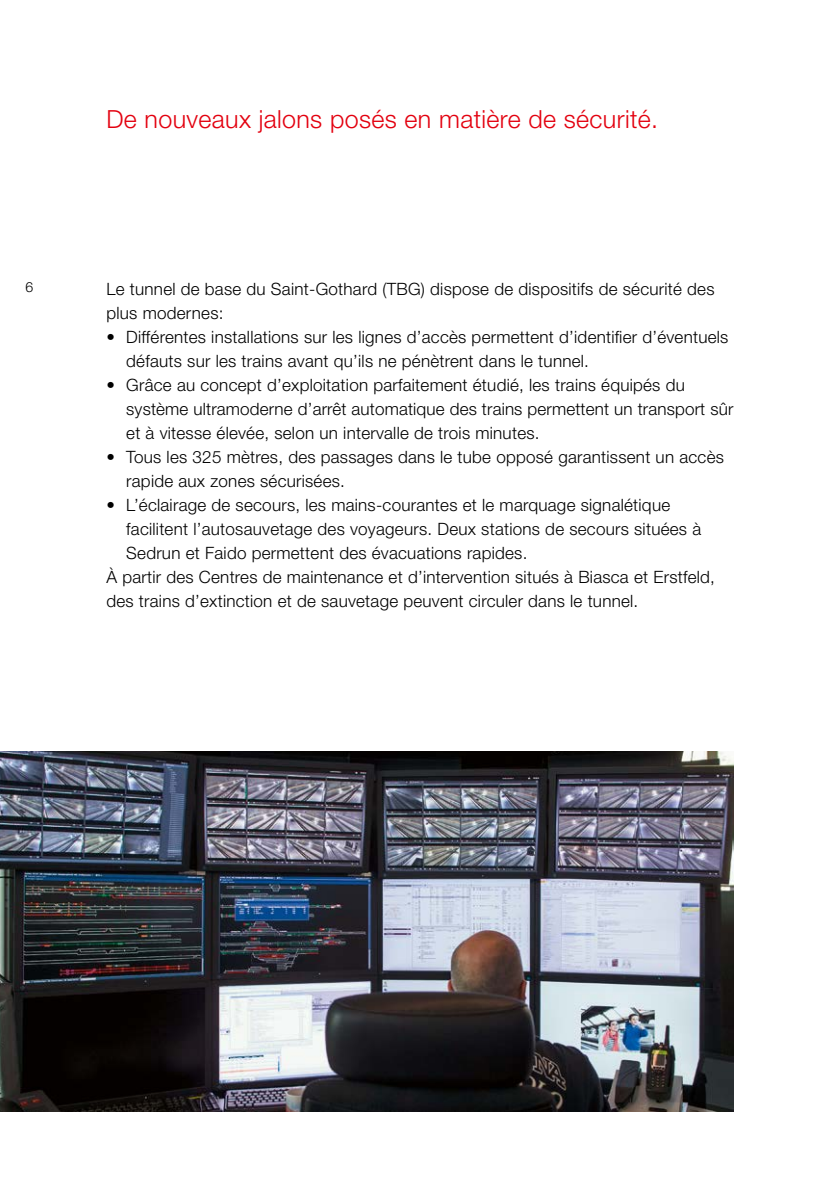
<style>
.page{position:relative;width:840px;height:1191px;background:#fff}
.page>*{position:absolute;margin:0;border:0;box-sizing:border-box;transform-origin:0 0}
.t1{font:300 25px "Helvetica Neue LT Std";letter-spacing:.015em;color:#e3000f}
.t2{font:300 17px/24px "Helvetica Neue LT Std";letter-spacing:.015em;color:#000}
.t3{font:300 14px "Helvetica Neue LT Std";color:#000}
</style>
<div class="page">
<img style="left:0;top:751px;width:733px;height:360px">
<h2 class="t1" style="left:106px;top:104px;width:553px">De nouveaux jalons posés en matière de sécurité.</h2>
<p class="t3" style="left:26px;top:278px;width:9px">6</p>
<p class="t2" style="left:106px;top:276px;width:609px">Le tunnel de base du Saint-Gothard (TBG) dispose de dispositifs de sécurité des plus modernes:</p>
<p class="t2" style="left:106px;top:324px;width:10px">•</p>
<p class="t2" style="left:126px;top:324px;width:603px">Différentes installations sur les lignes d’accès permettent d’identifier d’éventuels défauts sur les trains avant qu’ils ne pénètrent dans le tunnel.</p>
<p class="t2" style="left:126px;top:372px;width:608px;text-indent:-20px">• Grâce au concept d’exploitation parfaitement étudié, les trains équipés du système ultramoderne d’arrêt automatique des trains permettent un transport sûr et à vitesse élevée, selon un intervalle de trois minutes.</p>
<p class="t2" style="left:126px;top:444px;width:599px;text-indent:-20px">• Tous les 325 mètres, des passages dans le tube opposé garantissent un accès rapide aux zones sécurisées.</p>
<p class="t2" style="left:126px;top:492px;width:576px;text-indent:-20px">• L’éclairage de secours, les mains-courantes et le marquage signalétique facilitent l’autosauvetage des voyageurs. Deux stations de secours situées à<br>Sedrun et Faido permettent des évacuations rapides.</p>
<p class="t2" style="left:106px;top:564px;width:609px">À partir des Centres de maintenance et d’intervention situés à Biasca et Erstfeld, des trains d’extinction et de sauvetage peuvent circuler dans le tunnel.</p>
</div>
